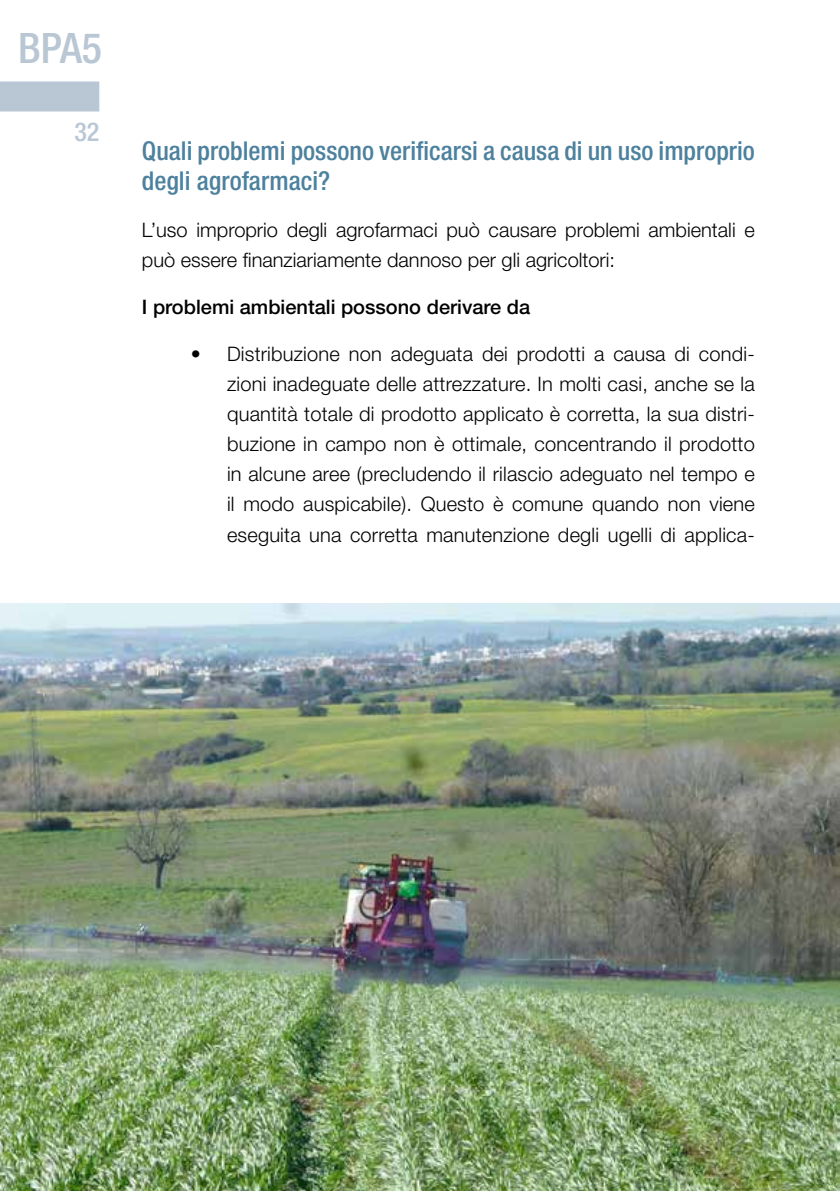
<style>
.page{position:relative;width:840px;height:1191px;background:#fff}
.page>*{position:absolute;margin:0;border:0;box-sizing:border-box;transform-origin:0 0}
.t1{font:500 condensed 42px "Helvetica Neue LT Std";color:#b9c6d4}
.t2{font:500 condensed 26px/30px "Helvetica Neue LT Std";color:#4d819d}
.t3{font:500 condensed 26px "Helvetica Neue LT Std";color:#b9c6d4}
.t4{font:300 20px/30px "Helvetica Neue LT Std";color:#000}
.t5{font:500 20px "Helvetica Neue LT Std";color:#000}
</style>
<div class="page">
<div style="left:0;top:81px;width:99px;height:30px;background:#b9c6d4"></div>
<img style="left:0;top:604px;width:839px;height:587px">
<h1 class="t1" style="left:18px;top:23px;width:85px">BPA5</h1>
<h2 class="t3" style="left:74px;top:116px;width:26px">32</h2>
<h2 class="t2" style="left:142px;top:136px;width:614px">Quali problemi possono verificarsi a causa di un uso improprio degli agrofarmaci?</h2>
<p class="t4" style="left:142px;top:215px;width:614px">L’uso improprio degli agrofarmaci può causare problemi ambientali e può essere finanziariamente dannoso per gli agricoltori:</p>
<p class="t5" style="left:142px;top:295px;width:389px">I problemi ambientali possono derivare da</p>
<p class="t4" style="left:227px;top:339px;width:529px;text-align:justify;text-indent:-36px">• Distribuzione non adeguata dei prodotti a causa di condi&shy;zioni inadeguate delle attrezzature. In molti casi, anche se la quantità totale di prodotto applicato è corretta, la sua distri&shy;buzione in campo non è ottimale, concentrando il prodotto in alcune aree (precludendo il rilascio adeguato nel tempo e il modo auspicabile). Questo è comune quando non viene eseguita una corretta manutenzione degli ugelli di applica-</p>
</div>
